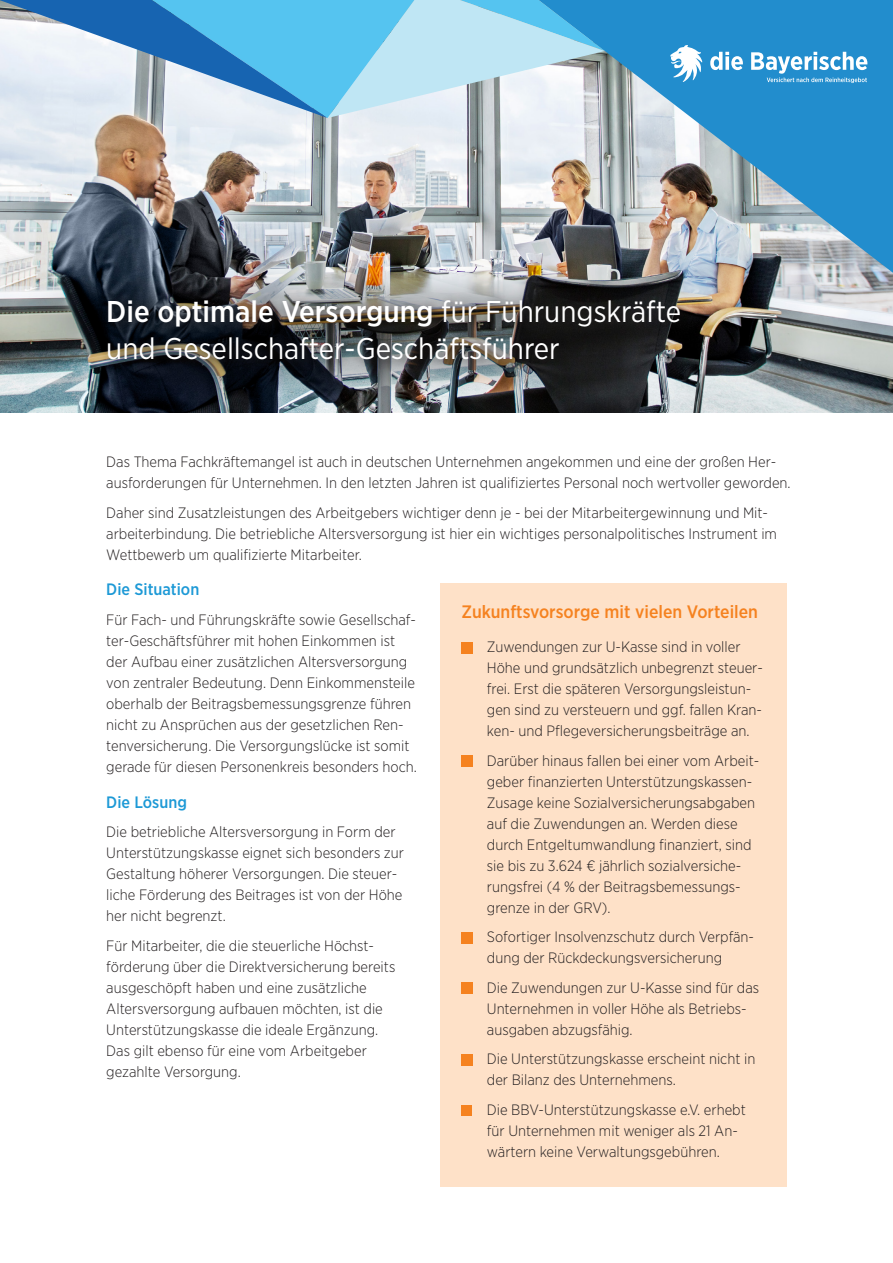
<style>
.page{position:relative;width:893px;height:1263px;background:#fff}
.page>*{position:absolute;margin:0;border:0;box-sizing:border-box;transform-origin:0 0}
.t1{font:30px/37.5px "Gotham Narrow";color:#fff}
.fliess_10{font:500 18px "Gotham Narrow";color:#f58220}
.subhead_11{font:500 16.5px "Gotham Narrow";color:#1d99d6}
.fliess_10-2{font:300 15px/21px "Gotham Narrow";color:#231f20}
.s1{font-weight:500}
</style>
<div class="page">
<img style="left:0;top:118px;width:893px;height:294px">
<div style="left:103px;top:294px;width:589px;height:77px;background:#231f20;opacity:.75"></div>
<div style="left:440px;top:583px;width:347px;height:603px;background:#fee1c8"></div>
<div style="left:461px;top:642px;width:12px;height:11px;background:#f58220"></div>
<div style="left:461px;top:755px;width:12px;height:12px;background:#f58220"></div>
<div style="left:461px;top:932px;width:12px;height:11px;background:#f58220"></div>
<div style="left:461px;top:982px;width:12px;height:12px;background:#f58220"></div>
<div style="left:461px;top:1054px;width:12px;height:11px;background:#f58220"></div>
<div style="left:461px;top:1105px;width:11px;height:11px;background:#f58220"></div>
<img style="left:539px;top:0;width:354px;height:273px">
<svg style="left:0;top:0;width:605px;height:118px;background:#97c9e4"></svg>
<svg style="left:710px;top:52px;width:33px;height:18px"></svg>
<svg style="left:751px;top:52px;width:116px;height:31px"></svg>
<svg style="left:670px;top:45px;width:33px;height:37px"></svg>
<p class="t1" style="left:106px;top:292px;width:576px"><span class="s1">Die optimale Versorgung</span> für Führungskräfte und Gesellschafter-Geschäftsführer</p>
<p class="fliess_10-2" style="left:106px;top:451px;width:686px">Das Thema Fachkräftemangel ist auch in deutschen Unternehmen angekommen und eine der großen Her&shy;ausforderungen für Unternehmen. In den letzten Jahren ist qualifiziertes Personal noch wertvoller geworden.</p>
<p class="fliess_10-2" style="left:106px;top:501px;width:672px">Daher sind Zusatzleistungen des Arbeitgebers wichtiger denn je - bei der Mitarbeitergewinnung und Mit&shy;arbeiterbindung. Die betriebliche Altersversorgung ist hier ein wichtiges personalpolitisches Instrument im<br>Wettbewerb um qualifizierte Mitarbeiter.</p>
<p class="subhead_11" style="left:106px;top:579px;width:95px">Die Situation</p>
<p class="fliess_10-2" style="left:106px;top:609px;width:312px">Für Fach- und Führungskräfte sowie Gesellschaf&shy;ter-Geschäftsführer mit hohen Einkommen ist der Aufbau einer zusätzlichen Altersversorgung von zentraler Bedeutung. Denn Einkommensteile oberhalb der Beitragsbemessungsgrenze führen nicht zu Ansprüchen aus der gesetzlichen Ren&shy;tenversicherung. Die Versorgungslücke ist somit gerade für diesen Personenkreis besonders hoch.</p>
<p class="subhead_11" style="left:106px;top:792px;width:82px">Die Lösung</p>
<p class="fliess_10-2" style="left:106px;top:821px;width:299px">Die betriebliche Altersversorgung in Form der Unterstützungskasse eignet sich besonders zur Gestaltung höherer Versorgungen. Die steuer&shy;liche Förderung des Beitrages ist von der Höhe her nicht begrenzt.</p>
<p class="fliess_10-2" style="left:106px;top:935px;width:291px">Für Mitarbeiter, die die steuerliche Höchst&shy;förderung über die Direktversicherung bereits ausgeschöpft haben und eine zusätzliche Altersversorgung aufbauen möchten, ist die Unterstützungskasse die ideale Ergänzung.<br>Das gilt ebenso für eine vom Arbeitgeber gezahlte Versorgung.</p>
<p class="fliess_10" style="left:461px;top:601px;width:298px">Zukunftsvorsorge mit vielen Vorteilen</p>
<p class="fliess_10-2" style="left:487px;top:636px;width:277px">Zuwendungen zur U-Kasse sind in voller Höhe und grundsätzlich unbegrenzt steuer&shy;frei. Erst die späteren Versorgungsleistun&shy;gen sind zu versteuern und ggf. fallen Kran&shy;ken- und Pflegeversicherungsbeiträge an.</p>
<p class="fliess_10-2" style="left:487px;top:749px;width:274px">Darüber hinaus fallen bei einer vom Arbeit&shy;geber finanzierten Unterstützungskassen-Zusage keine Sozialversicherungsabgaben auf die Zuwendungen an. Werden diese durch Entgeltumwandlung finanziert, sind sie bis zu 3.624 € jährlich sozialversiche&shy;rungsfrei (4 % der Beitragsbemessungs&shy;grenze in der GRV).</p>
<p class="fliess_10-2" style="left:487px;top:926px;width:269px">Sofortiger Insolvenzschutz durch Verpfän&shy;dung der Rückdeckungsversicherung</p>
<p class="fliess_10-2" style="left:487px;top:976px;width:274px">Die Zuwendungen zur U-Kasse sind für das<br>Unternehmen in voller Höhe als Betriebs&shy;ausgaben abzugsfähig.</p>
<p class="fliess_10-2" style="left:487px;top:1048px;width:270px">Die Unterstützungskasse erscheint nicht in der Bilanz des Unternehmens.</p>
<p class="fliess_10-2" style="left:487px;top:1099px;width:260px">Die BBV-Unterstützungskasse e.V. erhebt für Unternehmen mit weniger als 21 An&shy;wärtern keine Verwaltungsgebühren.</p>
</div>
